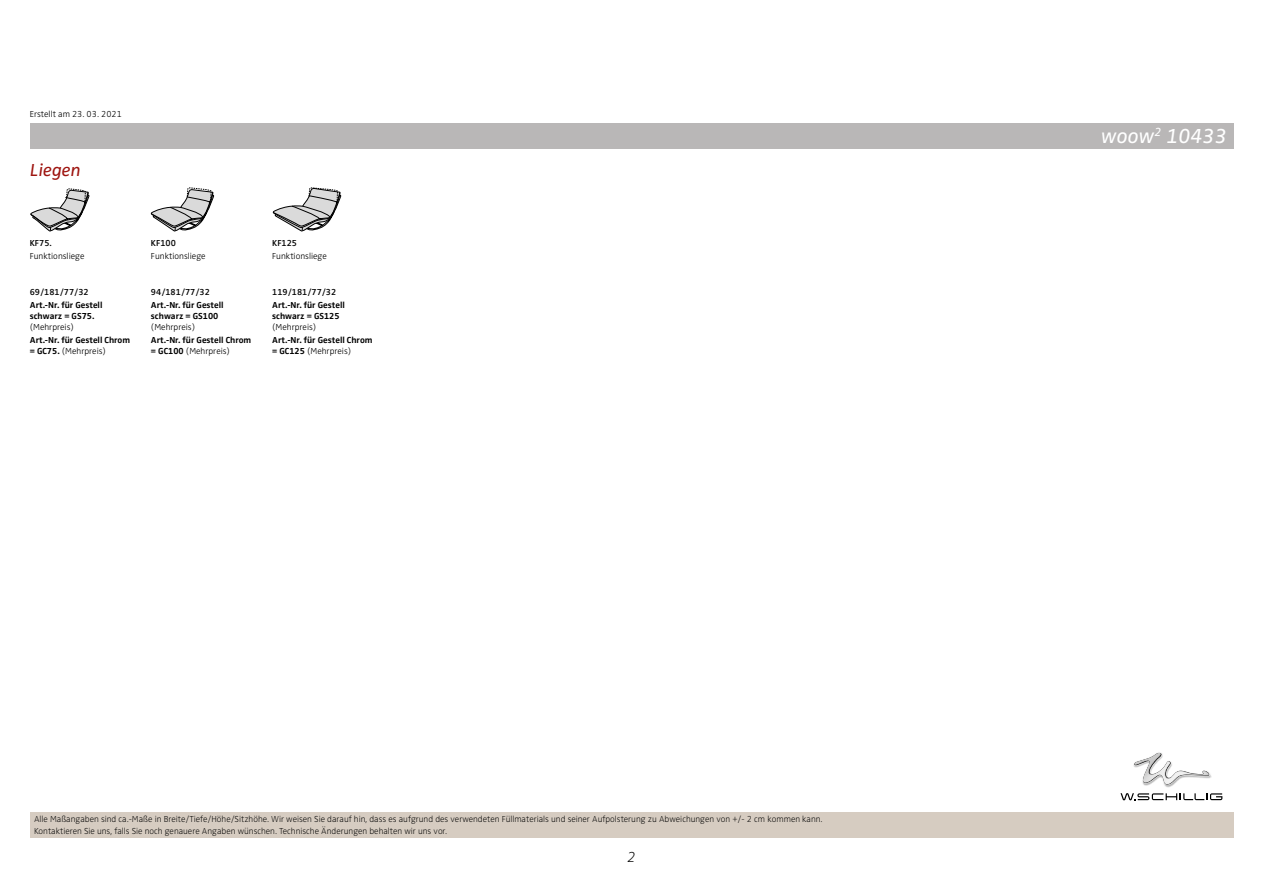
<style>
.page{position:relative;width:1263px;height:893px;background:#fff}
.page>*{position:absolute;margin:0;border:0;box-sizing:border-box;transform-origin:0 0}
.t1{font:italic 21px "Zwo Pro";color:#fff}
.t2{font:italic 18px "Zwo Pro";color:#9e1510}
.t3{font:italic 300 expanded 15px "Zwo Pro";color:#000}
.t4{font:300 expanded 9px/12px "Zwo Pro";color:#000}
.t5{font:700 9px/10.8px "Zwo Pro";color:#000}
.t6{font:300 9px "Zwo Pro";color:#000}
.t7{font:600 9px "Zwo Pro";color:#000}
.s1{font-weight:300}
</style>
<div class="page">
<div style="left:30px;top:123px;width:1203px;height:26px;background:#b9b7b7"></div>
<div style="left:30px;top:812px;width:1203px;height:26px;background:#d6ccc1"></div>
<svg style="left:30px;top:188px;width:59px;height:44px"></svg>
<svg style="left:151px;top:187px;width:63px;height:45px"></svg>
<svg style="left:272px;top:187px;width:69px;height:45px"></svg>
<img style="left:1144px;top:776px;width:68px;height:12px">
<svg style="left:1133px;top:752px;width:78px;height:33px"></svg>
<img style="left:1134px;top:753px;width:75px;height:31px">
<svg style="left:1120px;top:793px;width:102px;height:7px"></svg>
<p class="t6" style="left:30px;top:109px;width:94px">Erstellt am 23. 03. 2021</p>
<h2 class="t2" style="left:30px;top:159px;width:52px">Liegen</h2>
<p class="t7" style="left:30px;top:237px;width:24px">KF75.</p>
<p class="t6" style="left:30px;top:251px;width:56px">Funktionsliege</p>
<p class="t7" style="left:151px;top:237px;width:26px">KF100</p>
<p class="t6" style="left:151px;top:251px;width:56px">Funktionsliege</p>
<p class="t7" style="left:272px;top:237px;width:26px">KF125</p>
<p class="t6" style="left:272px;top:251px;width:56px">Funktionsliege</p>
<p class="t7" style="left:30px;top:286px;width:60px">69/181/77/32</p>
<p class="t7" style="left:151px;top:286px;width:60px">94/181/77/32</p>
<p class="t7" style="left:272px;top:286px;width:66px">119/181/77/32</p>
<p class="t5" style="left:30px;top:300px;width:74px">Art.-Nr. für Gestell schwarz = GS75.</p>
<p class="t6" style="left:30px;top:322px;width:46px">(Mehrpreis)</p>
<p class="t5" style="left:30px;top:335px;width:102px">Art.-Nr. für Gestell Chrom = GC75. <span class="s1">(Mehrpreis)</span></p>
<p class="t5" style="left:151px;top:300px;width:74px">Art.-Nr. für Gestell schwarz = GS100</p>
<p class="t6" style="left:151px;top:322px;width:46px">(Mehrpreis)</p>
<p class="t5" style="left:151px;top:335px;width:102px">Art.-Nr. für Gestell Chrom = GC100 <span class="s1">(Mehrpreis)</span></p>
<p class="t5" style="left:272px;top:300px;width:74px">Art.-Nr. für Gestell schwarz = GS125</p>
<p class="t6" style="left:272px;top:322px;width:46px">(Mehrpreis)</p>
<p class="t5" style="left:272px;top:335px;width:102px">Art.-Nr. für Gestell Chrom = GC125 <span class="s1">(Mehrpreis)</span></p>
<p class="t4" style="left:34px;top:814px;width:790px">Alle Maßangaben sind ca.-Maße in Breite/Tiefe/Höhe/Sitzhöhe. Wir weisen Sie darauf hin, dass es aufgrund des verwendeten Füllmaterials und seiner Aufpolsterung zu Abweichungen von +/- 2 cm kommen kann.<br>Kontaktieren Sie uns, falls Sie noch genauere Angaben wünschen. Technische Änderungen behalten wir uns vor.</p>
<h3 class="t3" style="left:627px;top:848px;width:10px">2</h3>
<h1 class="t1" style="left:1101px;top:124px;width:127px">woow<sup>2</sup> 10433</h1>
</div>
